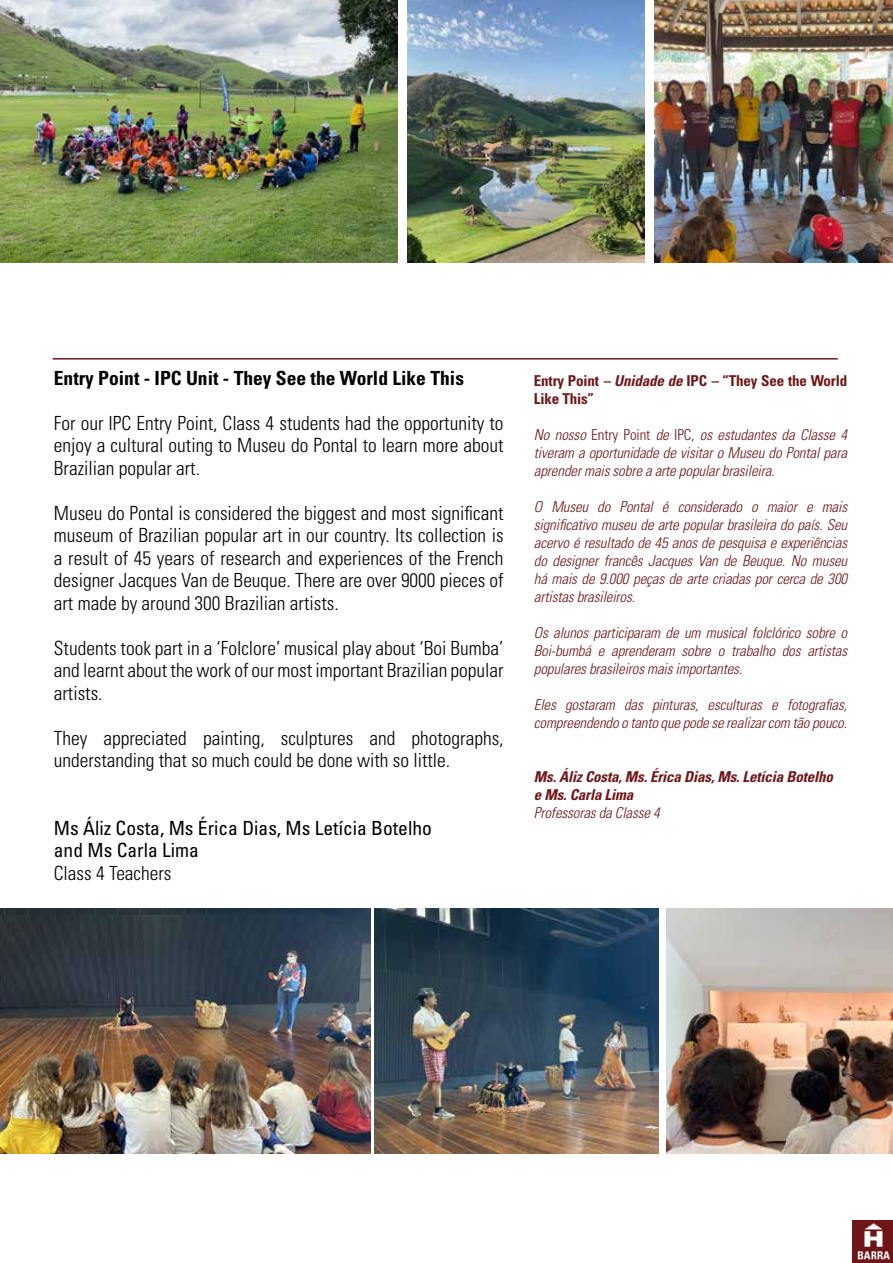
<style>
.page{position:relative;width:893px;height:1263px;background:#fff}
.page>*{position:absolute;margin:0;border:0;box-sizing:border-box;transform-origin:0 0}
.t1{font:300 condensed 19.5px/22.5px "Univers LT Std";color:#000;text-align:justify}
.t2{font:condensed 19.5px/22.5px "Univers LT Std";color:#000}
.t3{font:700 condensed 19.5px "Univers LT Std";color:#000}
.t4{font:italic 300 condensed 15px/18px "Univers LT Std";letter-spacing:-.01em;color:#701618;text-align:justify}
.t5{font:italic 700 condensed 15px/18px "Univers LT Std";letter-spacing:-.01em;color:#701618}
.t6{font:700 condensed 15px/18px "Univers LT Std";letter-spacing:-.01em;color:#701618}
.s1{font-style:italic}
.s2{font-style:normal}
</style>
<div class="page">
<img style="left:667px;top:908px;width:226px;height:245px">
<img style="left:852px;top:1220px;width:41px;height:43px">
<hr style="left:53px;top:358px;width:785px;height:2px;background:#701618">
<img style="left:0;top:908px;width:370px;height:245px">
<img style="left:374px;top:908px;width:284px;height:245px">
<img style="left:655px;top:0;width:238px;height:263px">
<img style="left:0;top:0;width:397px;height:263px">
<img style="left:407px;top:0;width:238px;height:263px">
<h1 class="t3" style="left:54px;top:366px;width:412px">Entry Point - IPC Unit - They See the World Like This</h1>
<h1 class="t1" style="left:54px;top:412px;width:451px">For our IPC Entry Point, Class 4 students had the opportunity to enjoy a cultural outing to Museu do Pontal to learn more about Brazilian popular art.</h1>
<p class="t1" style="left:54px;top:502px;width:451px">Museu do Pontal is considered the biggest and most significant museum of Brazilian popular art in our country. Its collection is a result of 45 years of research and experiences of the French designer Jacques Van de Beuque. There are over 9000 pieces of art made by around 300 Brazilian artists.</p>
<h1 class="t1" style="left:54px;top:637px;width:451px">Students took part in a ‘Folclore’ musical play about ‘Boi Bumba’ and learnt about the work of our most important Brazilian popular artists.</h1>
<h1 class="t1" style="left:54px;top:727px;width:451px">They appreciated painting, sculptures and photographs, understanding that so much could be done with so little.</h1>
<h1 class="t2" style="left:54px;top:816px;width:379px">Ms Áliz Costa, Ms Érica Dias, Ms Letícia Botelho and Ms Carla Lima</h1>
<h1 class="t1" style="left:54px;top:862px;width:119px">Class 4 Teachers</h1>
<p class="t6" style="left:534px;top:372px;width:315px">Entry Point <span class="s1">– Unidade de</span> IPC <span class="s1">–</span> “They See the World<br>Like This”</p>
<p class="t4" style="left:534px;top:426px;width:315px">No nosso <span class="s2">Entry Point</span> de <span class="s2">IPC,</span> os estudantes da Classe 4 tiveram a oportunidade de visitar o Museu do Pontal para aprender mais sobre a arte popular brasileira.</p>
<p class="t4" style="left:534px;top:498px;width:315px">O Museu do Pontal é considerado o maior e mais significativo museu de arte popular brasileira do país. Seu acervo é resultado de 45 anos de pesquisa e experiências do designer francês Jacques Van de Beuque. No museu há mais de 9.000 peças de arte criadas por cerca de 300 artistas brasileiros.</p>
<p class="t4" style="left:534px;top:624px;width:315px">Os alunos participaram de um musical folclórico sobre o Boi-bumbá e aprenderam sobre o trabalho dos artistas populares brasileiros mais importantes.</p>
<p class="t4" style="left:534px;top:696px;width:315px">Eles gostaram das pinturas, esculturas e fotografias, compreendendo o tanto que pode se realizar com tão pouco.</p>
<p class="t5" style="left:534px;top:768px;width:301px">Ms. Áliz Costa, Ms. Érica Dias, Ms. Letícia Botelho e Ms. Carla Lima</p>
<p class="t4" style="left:534px;top:804px;width:127px">Professoras da Classe 4</p>
</div>
